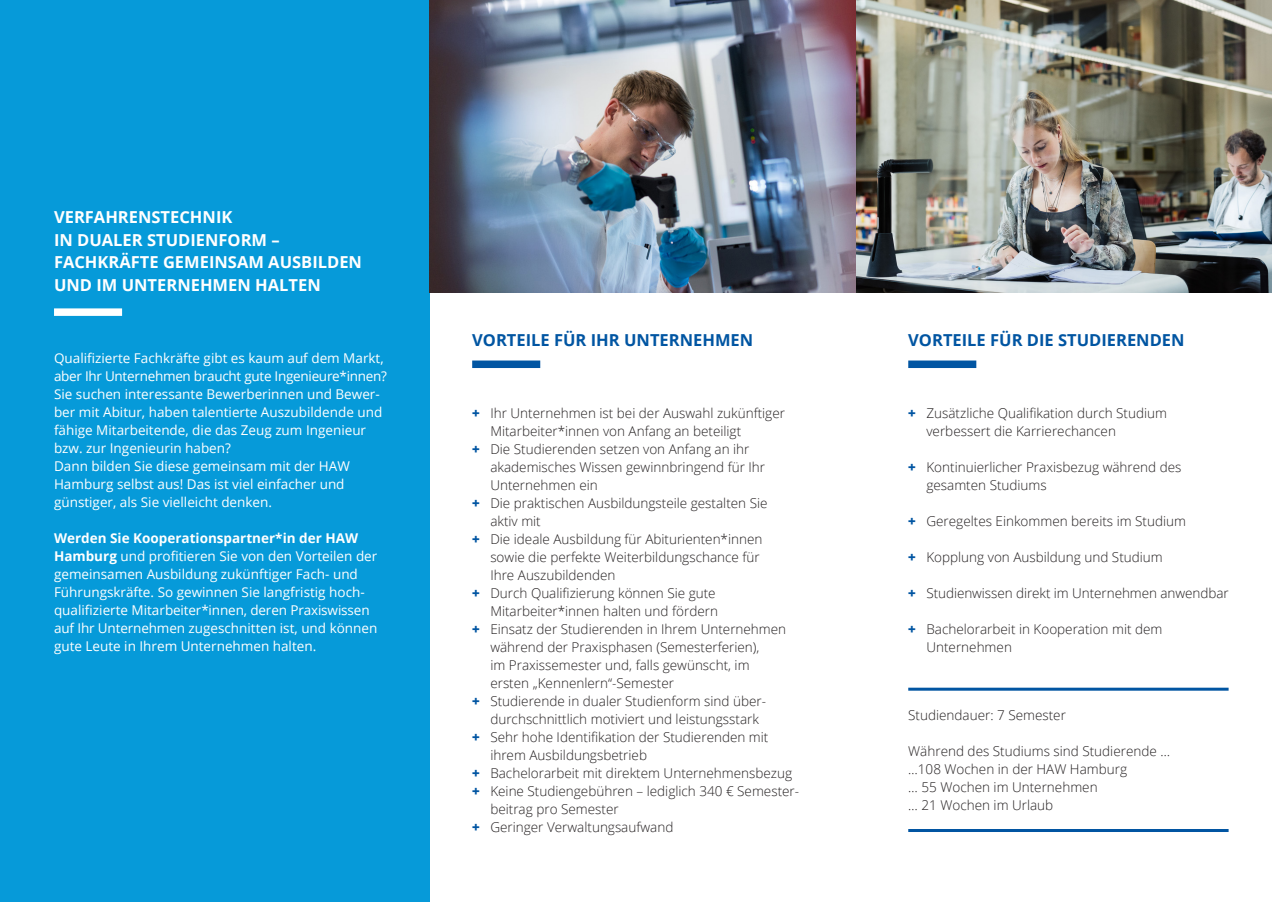
<style>
.page{position:relative;width:1272px;height:902px;background:#fff}
.page>*{position:absolute;margin:0;border:0;box-sizing:border-box;transform-origin:0 0}
.t1{font:700 16.5px/22.5px "Open Sans";color:#fff}
.t2{font:700 16.5px "Open Sans";color:#0155a2}
.t3{font:300 13.5px/18px "Open Sans";color:#231f20}
.t4{font:13.5px/18px "Open Sans";color:#fff}
.s1{font-weight:700}
.s2{font-weight:800;color:#0155a2}
</style>
<div class="page">
<div style="left:0;top:0;width:429px;height:901px;background:#069ad9"></div>
<div style="left:54px;top:308px;width:68px;height:8px;background:#fff"></div>
<div style="left:472px;top:360px;width:68px;height:8px;background:#0155a2"></div>
<div style="left:908px;top:360px;width:68px;height:8px;background:#0155a2"></div>
<img style="left:429px;top:0;width:842px;height:292px">
<hr style="left:908px;top:687px;width:320px;height:3px;background:#0155a2">
<hr style="left:908px;top:828px;width:320px;height:3px;background:#0155a2">
<p class="t1" style="left:54px;top:205px;width:309px">VERFAHRENSTECHNIK<br>IN DUALER STUDIENFORM –<br>FACHKRÄFTE GEMEINSAM AUSBILDEN<br>UND IM UNTERNEHMEN HALTEN</p>
<p class="t4" style="left:54px;top:348px;width:334px">Qualifizierte Fachkräfte gibt es kaum auf dem Markt, aber Ihr Unternehmen braucht gute Ingenieure*innen?<br>Sie suchen interessante Bewerberinnen und Bewer&shy;ber mit Abitur, haben talentierte Auszubildende und fähige Mitarbeitende, die das Zeug zum Ingenieur bzw. zur Ingenieurin haben?<br>Dann bilden Sie diese gemeinsam mit der HAW Hamburg selbst aus! Das ist viel einfacher und günstiger, als Sie vielleicht denken.</p>
<p class="t4" style="left:54px;top:528px;width:325px"><span class="s1">Werden Sie Kooperationspartner*in der HAW Hamburg</span> und profitieren Sie von den Vorteilen der gemeinsamen Ausbildung zukünftiger Fach- und Führungskräfte. So gewinnen Sie langfristig hoch&shy;qualifizierte Mitarbeiter*innen, deren Praxiswissen auf Ihr Unternehmen zugeschnitten ist, und können gute Leute in Ihrem Unternehmen halten.</p>
<p class="t2" style="left:472px;top:328px;width:282px">VORTEILE FÜR IHR UNTERNEHMEN</p>
<p class="t3" style="left:472px;top:403px;width:314px"><span class="s2">+</span> Ihr Unternehmen ist bei der Auswahl zukünftiger</p>
<p class="t3" style="left:490px;top:421px;width:252px">Mitarbeiter*innen von Anfang an beteiligt</p>
<p class="t3" style="left:472px;top:439px;width:279px"><span class="s2">+</span> Die Studierenden setzen von Anfang an ihr</p>
<p class="t3" style="left:490px;top:457px;width:276px">akademisches Wissen gewinnbringend für Ihr</p>
<p class="t3" style="left:490px;top:475px;width:109px">Unternehmen ein</p>
<p class="t3" style="left:472px;top:493px;width:297px"><span class="s2">+</span> Die praktischen Ausbildungsteile gestalten Sie</p>
<p class="t3" style="left:490px;top:511px;width:52px">aktiv mit</p>
<p class="t3" style="left:472px;top:529px;width:292px"><span class="s2">+</span> Die ideale Ausbildung für Abiturienten*innen</p>
<p class="t3" style="left:490px;top:547px;width:271px">sowie die perfekte Weiterbildungschance für</p>
<p class="t3" style="left:490px;top:565px;width:127px">Ihre Auszubildenden</p>
<p class="t3" style="left:472px;top:583px;width:245px"><span class="s2">+</span> Durch Qualifizierung können Sie gute</p>
<p class="t3" style="left:490px;top:601px;width:229px">Mitarbeiter*innen halten und fördern</p>
<p class="t3" style="left:472px;top:619px;width:315px"><span class="s2">+</span> Einsatz der Studierenden in Ihrem Unternehmen</p>
<p class="t3" style="left:490px;top:637px;width:270px">während der Praxisphasen (Semesterferien),</p>
<p class="t3" style="left:490px;top:655px;width:261px">im Praxissemester und, falls gewünscht, im</p>
<p class="t3" style="left:490px;top:673px;width:185px">ersten „Kennenlern“-Semester</p>
<p class="t3" style="left:472px;top:691px;width:295px"><span class="s2">+</span> Studierende in dualer Studienform sind über-</p>
<p class="t3" style="left:490px;top:709px;width:270px">durchschnittlich motiviert und leistungsstark</p>
<p class="t3" style="left:472px;top:727px;width:298px"><span class="s2">+</span> Sehr hohe Identifikation der Studierenden mit</p>
<p class="t3" style="left:490px;top:745px;width:158px">ihrem Ausbildungsbetrieb</p>
<p class="t3" style="left:472px;top:763px;width:321px"><span class="s2">+</span> Bachelorarbeit mit direktem Unternehmensbezug</p>
<p class="t3" style="left:472px;top:781px;width:328px"><span class="s2">+</span> Keine Studiengebühren – lediglich 340 € Semester-</p>
<p class="t3" style="left:490px;top:799px;width:130px">beitrag pro Semester</p>
<p class="t3" style="left:472px;top:817px;width:203px"><span class="s2">+</span> Geringer Verwaltungsaufwand</p>
<p class="t2" style="left:908px;top:328px;width:278px">VORTEILE FÜR DIE STUDIERENDEN</p>
<p class="t3" style="left:926px;top:403px;width:242px;text-indent:-18px"><span class="s2">+</span> Zusätzliche Qualifikation durch Studium verbessert die Karrierechancen</p>
<p class="t3" style="left:926px;top:457px;width:256px;text-indent:-18px"><span class="s2">+</span> Kontinuierlicher Praxisbezug während des gesamten Studiums</p>
<p class="t3" style="left:908px;top:511px;width:279px"><span class="s2">+</span> Geregeltes Einkommen bereits im Studium</p>
<p class="t3" style="left:908px;top:547px;width:256px"><span class="s2">+</span> Kopplung von Ausbildung und Studium</p>
<p class="t3" style="left:908px;top:583px;width:322px"><span class="s2">+</span> Studienwissen direkt im Unternehmen anwendbar</p>
<p class="t3" style="left:926px;top:619px;width:237px;text-indent:-18px"><span class="s2">+</span> Bachelorarbeit in Kooperation mit dem<br>Unternehmen</p>
<p class="t3" style="left:908px;top:705px;width:159px">Studiendauer: 7 Semester</p>
<p class="t3" style="left:908px;top:741px;width:263px">Während des Studiums sind Studierende … …108 Wochen in der HAW Hamburg<br>… 55 Wochen im Unternehmen<br>… 21 Wochen im Urlaub</p>
</div>
